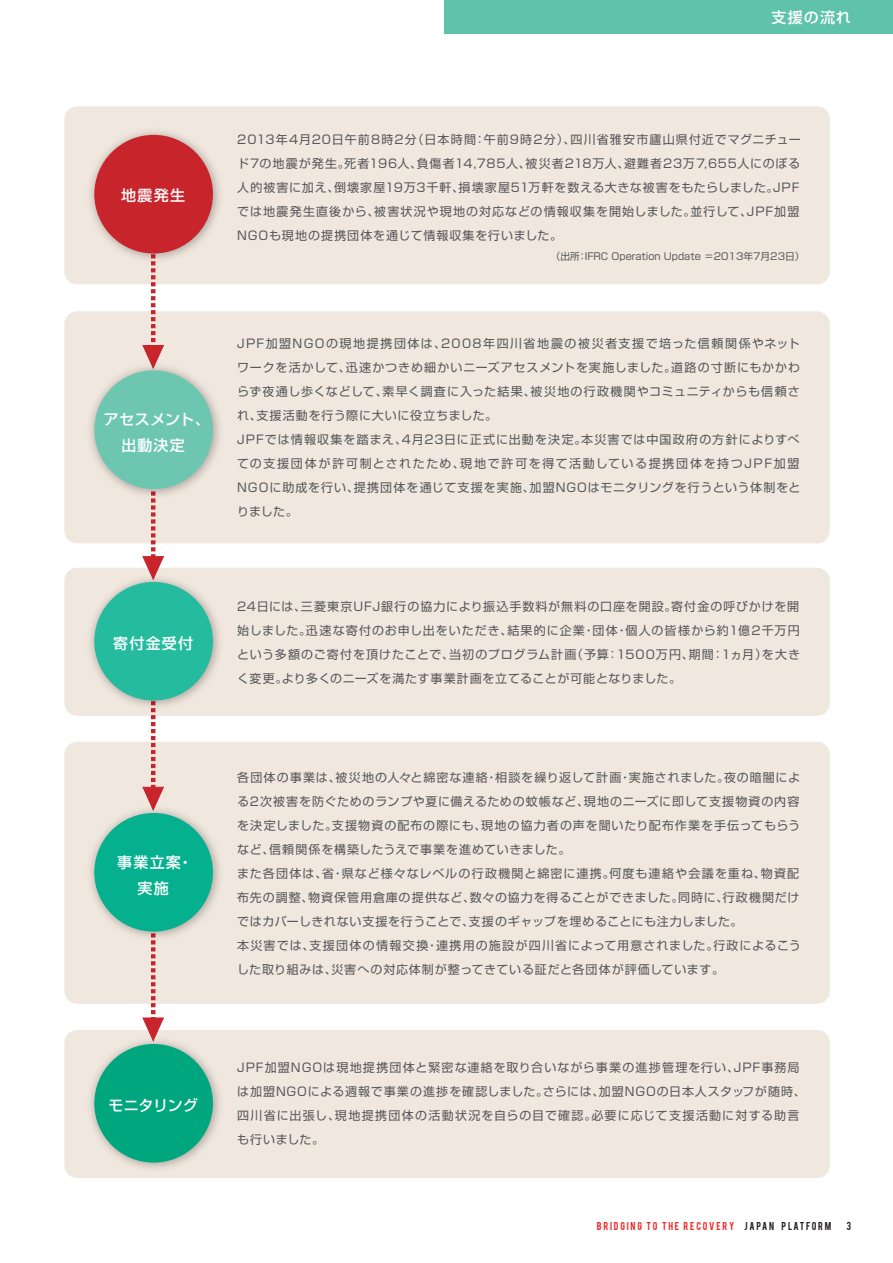
<style>
.page{position:relative;width:893px;height:1263px;background:#fff}
.page>*{position:absolute;margin:0;border:0;box-sizing:border-box;transform-origin:0 0}
.t1{font:500 15px/25.5px "Shin Go Pro";letter-spacing:.075em;color:#fff;text-align:center}
.t2{font:500 15px/25.5px "Shin Go Pro";letter-spacing:.045em;color:#fff;text-align:center}
.t3{font:12px/24px "Shin Go Pro";letter-spacing:.08em;color:#57585a}
.t4{font:9.75px "Shin Go Pro";color:#57585a}
.t5{font:9px "Bebas";letter-spacing:.2em;color:#ee2a29}
.t6{font:9px "Bebas";color:#231f20}
.s1{color:#231f20}
</style>
<div class="page">
<div style="left:445px;top:0;width:448px;height:34px;background:#5ec3aa"></div>
<div style="left:64px;top:106px;width:766px;height:178px;background:#f0e7de;border-radius:13px"></div>
<div style="left:64px;top:1030px;width:766px;height:148px;background:#f0e7de;border-radius:13px"></div>
<div style="left:64px;top:568px;width:766px;height:148px;background:#f0e7de;border-radius:13px"></div>
<div style="left:64px;top:742px;width:766px;height:262px;background:#f0e7de;border-radius:13px"></div>
<div style="left:64px;top:311px;width:766px;height:232px;background:#f0e7de;border-radius:13px"></div>
<svg style="left:142px;top:268px;width:22px;height:91px"></svg>
<svg style="left:142px;top:505px;width:22px;height:65px"></svg>
<svg style="left:142px;top:715px;width:22px;height:86px"></svg>
<svg style="left:142px;top:947px;width:22px;height:85px"></svg>
<img style="left:90px;top:131px;width:129px;height:135px">
<div style="left:94px;top:135px;width:119px;height:118px;background:#c8242b;border-radius:50%"></div>
<img style="left:90px;top:359px;width:129px;height:144px">
<div style="left:94px;top:370px;width:119px;height:119px;background:#6dc7b0;border-radius:50%"></div>
<img style="left:90px;top:570px;width:129px;height:143px">
<div style="left:94px;top:582px;width:119px;height:118px;background:#24bb9e;border-radius:50%"></div>
<img style="left:90px;top:801px;width:129px;height:144px">
<div style="left:94px;top:813px;width:119px;height:118px;background:#05b08e;border-radius:50%"></div>
<img style="left:90px;top:1032px;width:129px;height:136px">
<div style="left:94px;top:1044px;width:119px;height:118px;background:#00a77e;border-radius:50%"></div>
<p class="t1" style="left:771px;top:3px;width:81px">支援の流れ</p>
<p class="t1" style="left:121px;top:181px;width:65px">地震発生</p>
<p class="t2" style="left:104px;top:405px;width:107px">アセスメント、出動決定</p>
<p class="t1" style="left:113px;top:628px;width:81px">寄付金受付</p>
<p class="t1" style="left:117px;top:848px;width:77px">事業立案・実施</p>
<p class="t1" style="left:108px;top:1090px;width:91px">モニタリング</p>
<p class="t3" style="left:237px;top:126px;width:565px">2013年4月20日午前8時2分（日本時間：午前9時2分）、四川省雅安市廬山県付近でマグニチュード7の地震が発生。死者196人、負傷者14,785人、被災者218万人、避難者23万7,655人にのぼる人的被害に加え、倒壊家屋19万3千軒、損壊家屋51万軒を数える大きな被害をもたらしました。JPFでは地震発生直後から、被害状況や現地の対応などの情報収集を開始しました。並行して、JPF加盟NGOも現地の提携団体を通じて情報収集を行いました。</p>
<p class="t4" style="left:551px;top:248px;width:255px">（出所：IFRC Operation Update ＝2013年7月23日）</p>
<p class="t3" style="left:237px;top:330px;width:565px">JPF加盟NGOの現地提携団体は、2008年四川省地震の被災者支援で培った信頼関係やネットワークを活かして、迅速かつきめ細かいニーズアセスメントを実施しました。道路の寸断にもかかわらず夜通し歩くなどして、素早く調査に入った結果、被災地の行政機関やコミュニティからも信頼され、支援活動を行う際に大いに役立ちました。<br>JPFでは情報収集を踏まえ、4月23日に正式に出動を決定。本災害では中国政府の方針によりすべての支援団体が許可制とされたため、現地で許可を得て活動している提携団体を持つJPF加盟NGOに助成を行い、提携団体を通じて支援を実施、加盟NGOはモニタリングを行うという体制をとりました。</p>
<p class="t3" style="left:237px;top:593px;width:564px;text-align:justify">24日には、三菱東京UFJ銀行の協力により振込手数料が無料の口座を開設。寄付金の呼びかけを開始しました。迅速な寄付のお申し出をいただき、結果的に企業・団体・個人の皆様から約1億2千万円という多額のご寄付を頂けたことで、当初のプログラム計画（予算：1500万円、期間：1ヵ月）を大きく変更。より多くのニーズを満たす事業計画を立てることが可能となりました。</p>
<p class="t3" style="left:237px;top:764px;width:565px">各団体の事業は、被災地の人々と綿密な連絡・相談を繰り返して計画・実施されました。夜の暗闇による2次被害を防ぐためのランプや夏に備えるための蚊帳など、現地のニーズに即して支援物資の内容を決定しました。支援物資の配布の際にも、現地の協力者の声を聞いたり配布作業を手伝ってもらうなど、信頼関係を構築したうえで事業を進めていきました。<br>また各団体は、省・県など様々なレベルの行政機関と綿密に連携。何度も連絡や会議を重ね、物資配布先の調整、物資保管用倉庫の提供など、数々の協力を得ることができました。同時に、行政機関だけではカバーしきれない支援を行うことで、支援のギャップを埋めることにも注力しました。<br>本災害では、支援団体の情報交換・連携用の施設が四川省によって用意されました。行政によるこうした取り組みは、災害への対応体制が整ってきている証だと各団体が評価しています。</p>
<p class="t3" style="left:237px;top:1054px;width:570px">JPF加盟NGOは現地提携団体と緊密な連絡を取り合いながら事業の進捗管理を行い、JPF事務局は加盟NGOによる週報で事業の進捗を確認しました。さらには、加盟NGOの日本人スタッフが随時、四川省に出張し、現地提携団体の活動状況を自らの目で確認。必要に応じて支援活動に対する助言も行いました。</p>
<p class="t5" style="left:597px;top:1219px;width:236px">BRIDGING TO THE RECOVERY <span class="s1">JAPAN PLATFORM</span></p>
<p class="t6" style="left:846px;top:1219px;width:6px">3</p>
</div>
